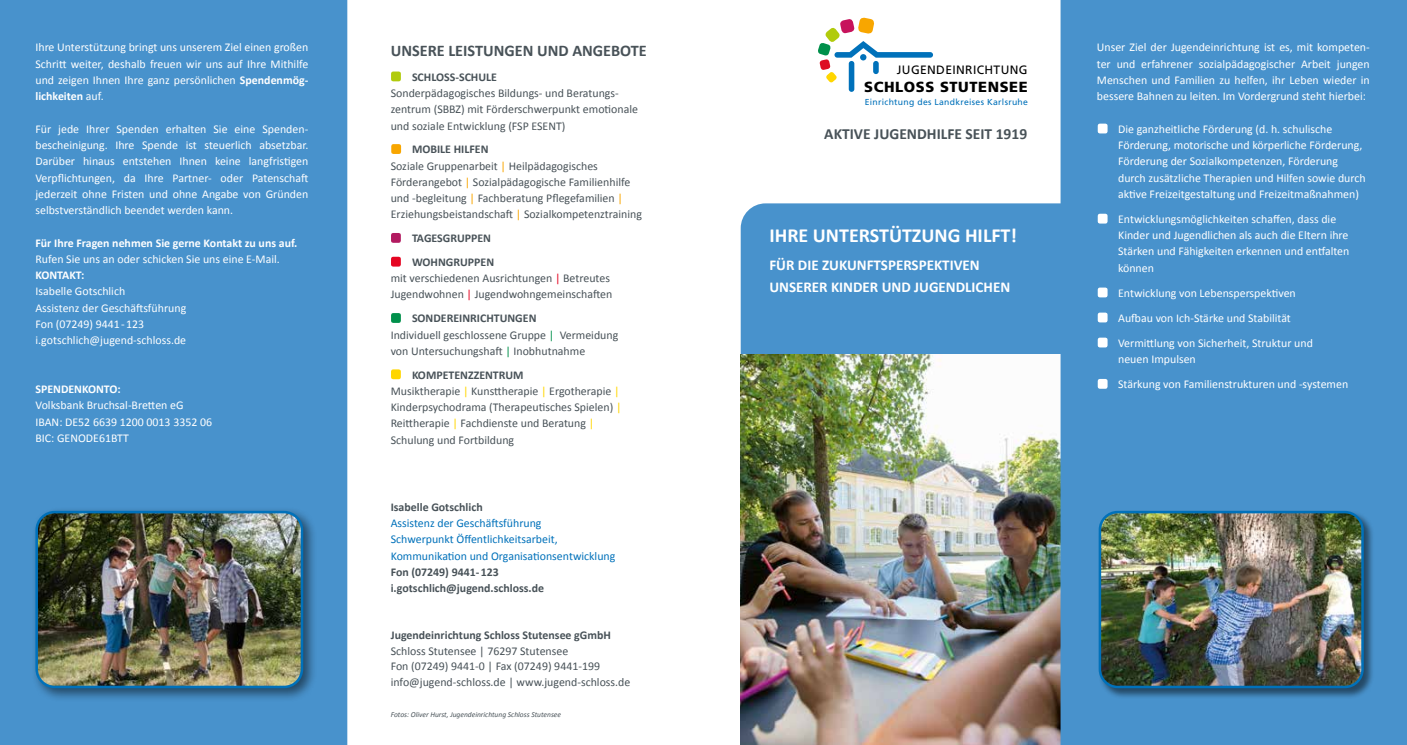
<style>
.page{position:relative;width:1407px;height:745px;background:#fff}
.page>*{position:absolute;margin:0;border:0;box-sizing:border-box;transform-origin:0 0}
.t1{font:700 20px "Calibri";color:#fff}
.t2{font:700 16.25px "Calibri";color:#485258}
.t3{font:700 15.5px "Calibri";color:#485258}
.t4{font:700 15px/22.5px "Calibri";color:#fff}
.t5{font:900 14.62px "Frutiger";letter-spacing:.04em;color:#000}
.t6{font:12.12px "Frutiger";letter-spacing:.03em;color:#000}
.t7{font:11.88px/16.2px "Calibri";color:#fff}
.t8{font:11.88px/16.2px "Calibri";color:#485258}
.t9{font:700 11.88px/16.2px "Calibri";color:#485258}
.t10{font:11.88px/16.2px "Calibri";color:#0071ba}
.t11{font:700 11.88px "Calibri";color:#fff}
.t12{font:8.62px "Frutiger";letter-spacing:.035em;color:#0071ba}
.t13{font:italic 7.5px "Calibri";color:#485258}
.s1{font-weight:700}
.s2{color:#b1cb0c}
.s3{color:#f8a600}
.s4{color:#b21a60}
.s5{color:#e50522}
.s6{color:#00904b}
.s7{color:#ffd600}
</style>
<div class="page">
<div style="left:741px;top:203px;width:319px;height:151px;background:#4892cc"></div>
<div style="left:849px;top:61px;width:5px;height:31px;background:#0071ba;border-radius:3px"></div>
<svg style="left:818px;top:17px;width:115px;height:66px"></svg>
<img style="left:741px;top:354px;width:319px;height:390px">
<div style="left:1060px;top:0;width:347px;height:744px;background:#4892cc"></div>
<div style="left:0;top:0;width:347px;height:744px;background:#4892cc"></div>
<div style="left:1098px;top:510px;width:276px;height:188px;background:#000;opacity:.5"></div>
<img style="left:1100px;top:511px;width:262px;height:175px">
<div style="left:1098px;top:510px;width:265px;height:177px;border:2px solid #0071ba;border-radius:18px"></div>
<div style="left:31px;top:506px;width:286px;height:196px;background:#000;opacity:.5"></div>
<img style="left:37px;top:512px;width:265px;height:174px">
<div style="left:35px;top:510px;width:268px;height:177px;border:3px solid #0071ba;border-radius:18px"></div>
<p class="t7" style="left:35px;top:39px;width:274px;text-align:justify">Ihre Unterstützung bringt uns unserem Ziel einen großen Schritt weiter, deshalb freuen wir uns auf Ihre Mithilfe und zeigen Ihnen Ihre ganz persönlichen <span class="s1">Spendenmög&shy;lichkeiten</span> auf.</p>
<p class="t7" style="left:35px;top:120px;width:274px;text-align:justify">Für jede Ihrer Spenden erhalten Sie eine Spenden&shy;bescheinigung. Ihre Spende ist steuerlich absetzbar.<br>Darüber hinaus entstehen Ihnen keine langfristigen Verpflichtungen, da Ihre Partner- oder Patenschaft jederzeit ohne Fristen und ohne Angabe von Gründen selbstverständlich beendet werden kann.</p>
<p class="t11" style="left:35px;top:235px;width:263px">Für Ihre Fragen nehmen Sie gerne Kontakt zu uns auf.</p>
<p class="t7" style="left:35px;top:250px;width:246px">Rufen Sie uns an oder schicken Sie uns eine E-Mail.</p>
<p class="t11" style="left:35px;top:268px;width:51px">KONTAKT:</p>
<p class="t7" style="left:35px;top:282px;width:152px">Isabelle Gotschlich<br>Assistenz der Geschäftsführung<br>Fon (07249) 9441-123 i.gotschlich@jugend-schloss.de</p>
<p class="t11" style="left:35px;top:381px;width:87px">SPENDENKONTO:</p>
<p class="t7" style="left:35px;top:396px;width:178px">Volksbank Bruchsal-Bretten eG<br>IBAN: DE52 6639 1200 0013 3352 06<br>BIC: GENODE61BTT</p>
<h2 class="t2" style="left:391px;top:40px;width:258px">UNSERE LEISTUNGEN UND ANGEBOTE</h2>
<p class="t8" style="left:391px;top:68px;width:249px"><span class="s2">■</span> <span class="s1">SCHLOSS-SCHULE<br></span>Sonderpädagogisches Bildungs- und Beratungs&shy;zentrum (SBBZ) mit Förderschwerpunkt emotionale und soziale Entwicklung (FSP ESENT)</p>
<p class="t8" style="left:391px;top:141px;width:253px"><span class="s3">■</span> <span class="s1">MOBILE HILFEN<br></span>Soziale Gruppenarbeit <span class="s3">|</span> Heilpädagogisches Förderangebot <span class="s3">|</span> Sozialpädagogische Familienhilfe und -begleitung <span class="s3">|</span> Fachberatung Pflegefamilien <span class="s3">| </span>Erziehungsbeistandschaft <span class="s3">|</span> Sozialkompetenztraining</p>
<p class="t9" style="left:393px;top:229px;width:100px"><span class="s4">■</span> TAGESGRUPPEN</p>
<p class="t8" style="left:391px;top:253px;width:223px"><span class="s5">■</span> <span class="s1">WOHNGRUPPEN<br></span>mit verschiedenen Ausrichtungen <span class="s5">|</span> Betreutes<br>Jugendwohnen <span class="s5">|</span> Jugendwohngemeinschaften</p>
<p class="t8" style="left:391px;top:309px;width:229px"><span class="s6">■</span> <span class="s1">SONDEREINRICHTUNGEN<br></span>Individuell geschlossene Gruppe <span class="s6">|</span> Vermeidung von Untersuchungshaft <span class="s6">|</span> Inobhutnahme</p>
<p class="t8" style="left:391px;top:366px;width:232px"><span class="s7">■</span> <span class="s1">KOMPETENZZENTRUM<br></span>Musiktherapie <span class="s7">|</span> Kunsttherapie <span class="s7">|</span> Ergotherapie <span class="s7">| </span>Kinderpsychodrama (Therapeutisches Spielen) <span class="s7">| </span>Reittherapie <span class="s7">|</span> Fachdienste und Beratung <span class="s7">| </span>Schulung und Fortbildung</p>
<p class="t9" style="left:391px;top:498px;width:93px">Isabelle Gotschlich</p>
<p class="t10" style="left:391px;top:514px;width:226px">Assistenz der Geschäftsführung<br>Schwerpunkt Öffentlichkeitsarbeit,<br>Kommunikation und Organisationsentwicklung</p>
<p class="t9" style="left:391px;top:563px;width:155px">Fon (07249) 9441- 123 i.gotschlich@jugend.schloss.de</p>
<p class="t9" style="left:391px;top:626px;width:222px">Jugendeinrichtung Schloss Stutensee gGmbH</p>
<p class="t8" style="left:391px;top:642px;width:241px;line-height:15.6px">Schloss Stutensee | 76297 Stutensee<br>Fon (07249) 9441-0 | Fax (07249) 9441-199 info@jugend-schloss.de | www.jugend-schloss.de</p>
<p class="t13" style="left:391px;top:709px;width:172px">Fotos: Oliver Hurst, Jugendeinrichtung Schloss Stutensee</p>
<p class="t6" style="left:897px;top:62px;width:132px">JUGENDEINRICHTUNG</p>
<p class="t12" style="left:865px;top:97px;width:165px">Einrichtung des Landkreises Karlsruhe</p>
<p class="t5" style="left:864px;top:78px;width:165px">SCHLOSS STUTENSEE</p>
<h3 class="t3" style="left:824px;top:124px;width:204px">AKTIVE JUGENDHILFE SEIT 1919</h3>
<h1 class="t1" style="left:769px;top:223px;width:249px">IHRE UNTERSTÜTZUNG HILFT!</h1>
<p class="t4" style="left:769px;top:252px;width:242px">FÜR DIE ZUKUNFTSPERSPEKTIVEN<br>UNSERER KINDER UND JUGENDLICHEN</p>
<p class="t7" style="left:1097px;top:39px;width:274px;text-align:justify">Unser Ziel der Jugendeinrichtung ist es, mit kompeten&shy;ter und erfahrener sozialpädagogischer Arbeit jungen Menschen und Familien zu helfen, ihr Leben wieder in bessere Bahnen zu leiten. Im Vordergrund steht hierbei:</p>
<p class="t7" style="left:1118px;top:120px;width:249px;text-indent:-19px">■ Die ganzheitliche Förderung (d. h. schulische Förderung, motorische und körperliche Förderung, Förderung der Sozialkompetenzen, Förderung durch zusätzliche Therapien und Hilfen sowie durch aktive Freizeitgestaltung und Freizeitmaßnahmen)</p>
<p class="t7" style="left:1118px;top:210px;width:233px;text-indent:-19px">■ Entwicklungsmöglichkeiten schaffen, dass die Kinder und Jugendlichen als auch die Eltern ihre Stärken und Fähigkeiten erkennen und entfalten können</p>
<p class="t7" style="left:1099px;top:284px;width:198px">■ Entwicklung von Lebensperspektiven</p>
<p class="t7" style="left:1099px;top:309px;width:193px">■ Aufbau von Ich-Stärke und Stabilität</p>
<p class="t7" style="left:1118px;top:334px;width:196px;text-indent:-19px">■ Vermittlung von Sicherheit, Struktur und neuen Impulsen</p>
<p class="t7" style="left:1099px;top:375px;width:250px">■ Stärkung von Familienstrukturen und -systemen</p>
</div>
